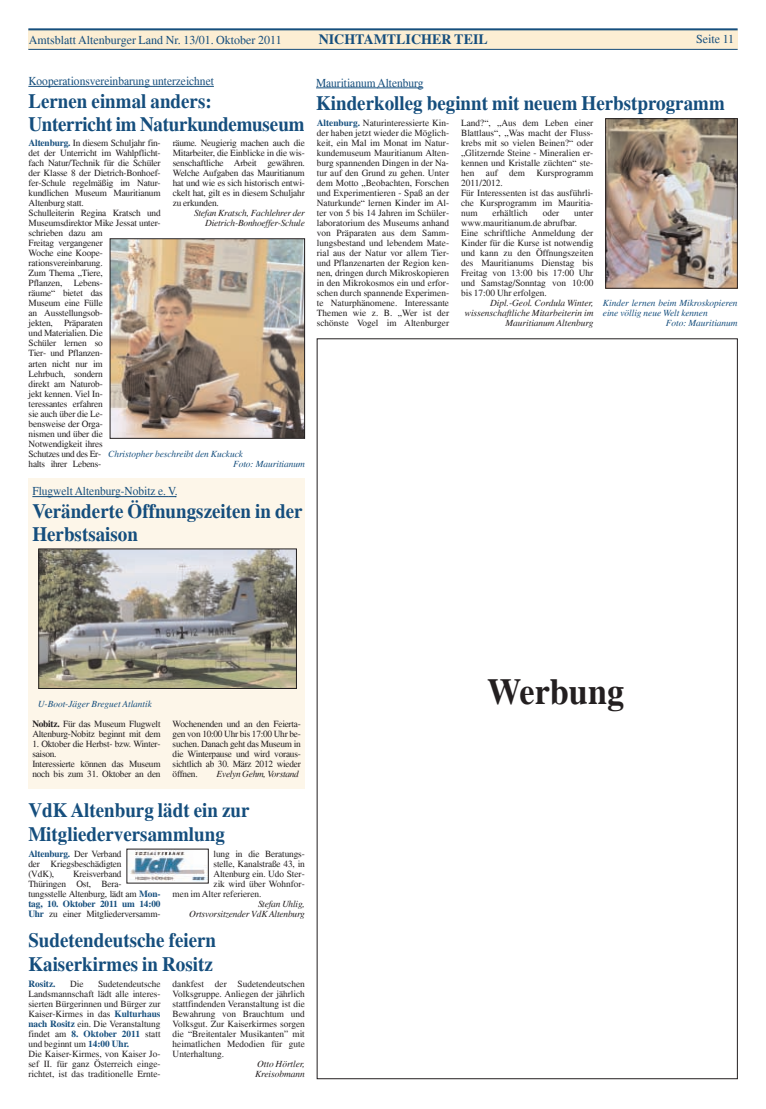
<style>
.page{position:relative;width:766px;height:1109px;background:#fff}
.page>*{position:absolute;margin:0;border:0;box-sizing:border-box;transform-origin:0 0}
.t1{font:700 36px "Times";color:#231f20;scale:.95 1}
.t2{font:700 20px/23px "Times";color:#154e7d;scale:.95 1}
.t3{font:700 14px "Times";color:#154e7d}
.t4{font:12px "Times";color:#154e7d;scale:.95 1}
.t5{font:12px "Times";color:#154e7d}
.t6{font:9.3px/10px "Times";letter-spacing:-.015em;color:#231f20}
.t7{font:italic 9.3px "Times";letter-spacing:-.015em;color:#231f20}
.t8{font:italic 9.3px/10px "Times";color:#154e7d}
.t9{font:700 9.3px "Times";color:#154e7d}
.s1{font-weight:700;color:#154e7d}
.s2{font-weight:700}
</style>
<div class="page">
<div style="left:28px;top:29px;width:709px;height:21px;background:#fceed3"></div>
<hr style="left:28px;top:28px;width:709px;height:2px;background:#154e7d">
<hr style="left:28px;top:49px;width:709px;height:1px;background:#154e7d">
<div style="left:28px;top:478px;width:277px;height:310px;background:#fdf6e9"></div>
<hr style="left:32px;top:496px;width:43px;height:1px;background:#154e7d">
<hr style="left:75px;top:496px;width:40px;height:1px;background:#154e7d">
<hr style="left:115px;top:496px;width:53px;height:1px;background:#154e7d">
<img style="left:40px;top:550px;width:254px;height:136px">
<div style="left:38px;top:548px;width:258px;height:140px;border:1px solid #231f20"></div>
<hr style="left:316px;top:87px;width:62px;height:1px;background:#154e7d">
<hr style="left:377px;top:87px;width:41px;height:1px;background:#154e7d">
<img style="left:607px;top:120px;width:128px;height:166px">
<div style="left:605px;top:118px;width:132px;height:170px;border:1px solid #231f20"></div>
<hr style="left:28px;top:86px;width:186px;height:1px;background:#154e7d">
<img style="left:112px;top:240px;width:191px;height:196px">
<div style="left:110px;top:238px;width:195px;height:200px;border:1px solid #231f20"></div>
<img style="left:130px;top:850px;width:76px;height:31px">
<p class="t5" style="left:29px;top:32px;width:254px">Amtsblatt Altenburger Land Nr. 13/01. Oktober 2011</p>
<p class="t3" style="left:318px;top:30px;width:170px">NICHTAMTLICHER TEIL</p>
<p class="t5" style="left:696px;top:32px;width:40px">Seite 11</p>
<p class="t4" style="left:28px;top:74px;width:197px">Kooperationsvereinbarung unterzeichnet</p>
<p class="t2" style="left:28px;top:90px;width:292px">Lernen einmal anders:<br>Unterricht im Naturkundemuseum</p>
<p class="t6" style="left:29px;top:138px;width:133px"><span class="s1">Altenburg.</span> In diesem Schuljahr fin&shy;det der Unterricht im Wahlpflicht&shy;fach Natur/Technik f¸r die Sch¸ler der Klasse 8 der Dietrich-Bonhoef&shy;fer-Schule regelm‰flig im Natur&shy;kundlichen Museum Mauritianum<br>Altenburg statt.<br>Schulleiterin Regina Kratsch und<br>Museumsdirektor Mike Jessat unter&shy;schrieben dazu am<br>Freitag vergangener<br>Woche eine Koope&shy;rationsvereinbarung.<br>Zum Thema ÑTiere,<br>Pflanzen, Lebens-<br>r‰umeì bietet das<br>Museum eine F¸lle<br>an Ausstellungsob-<br>jekten, Pr‰paraten<br>und Materialien. Die<br>Sch¸ler lernen so<br>Tier- und Pflanzen-<br>arten nicht nur im<br>Lehrbuch, sondern<br>direkt am Naturob-<br>jekt kennen. Viel In-<br>teressantes erfahren<br>sie auch ¸ber die Le-<br>bensweise der Orga-<br>nismen und ¸ber die<br>Notwendigkeit ihres<br>Schutzes und des Er-<br>halts ihrer Lebens-</p>
<p class="t6" style="left:173px;top:138px;width:133px">r‰ume. Neugierig machen auch die</p>
<p class="t6" style="left:173px;top:148px;width:133px">Mitarbeiter, die Einblicke in die wis-</p>
<p class="t6" style="left:173px;top:158px;width:133px">senschaftliche Arbeit gew‰hren.</p>
<p class="t6" style="left:173px;top:168px;width:133px">Welche Aufgaben das Mauritianum</p>
<p class="t6" style="left:173px;top:178px;width:133px">hat und wie es sich historisch entwi-</p>
<p class="t6" style="left:173px;top:188px;width:134px">ckelt hat, gilt es in diesem Schuljahr</p>
<p class="t6" style="left:173px;top:198px;width:48px">zu erkunden.</p>
<p class="t7" style="left:194px;top:208px;width:112px">Stefan Kratsch, Fachlehrer der</p>
<p class="t7" style="left:205px;top:218px;width:101px">Dietrich-Bonhoeffer-Schule</p>
<p class="t8" style="left:233px;top:448px;width:73px;text-indent:-125px">Christopher beschreibt den Kuckuck<br>Foto: Mauritianum</p>
<p class="t4" style="left:32px;top:484px;width:154px">Flugwelt Altenburg-Nobitz e. V.</p>
<p class="t2" style="left:32px;top:500px;width:286px">Ver‰nderte ÷ffnungszeiten in der<br>Herbstsaison</p>
<p class="t4" style="left:316px;top:75px;width:114px">Mauritianum Altenburg</p>
<p class="t2" style="left:316px;top:91px;width:431px">Kinderkolleg beginnt mit neuem Herbstprogramm</p>
<p class="t6" style="left:317px;top:118px;width:134px;text-align:justify"><span class="s1">Altenburg.</span> Naturinteressierte Kin&shy;der haben jetzt wieder die Mˆglich&shy;keit, ein Mal im Monat im Natur&shy;kundemuseum Mauritianum Alten&shy;burg spannenden Dingen in der Na&shy;tur auf den Grund zu gehen. Unter dem Motto ÑBeobachten, Forschen und Experimentieren - Spafl an der Naturkundeì lernen Kinder im Al&shy;ter von 5 bis 14 Jahren im Sch¸ler&shy;laboratorium des Museums anhand von Pr‰paraten aus dem Samm&shy;lungsbestand und lebendem Mate&shy;rial aus der Natur vor allem Tier&shy;und Pflanzenarten der Region ken&shy;nen, dringen durch Mikroskopieren in den Mikrokosmos ein und erfor&shy;schen durch spannende Experimen&shy;te Naturph‰nomene. Interessante Themen wie z. B. ÑWer ist der schˆnste Vogel im Altenburger</p>
<p class="t6" style="left:461px;top:118px;width:134px">Land?ì, ÑAus dem Leben einer<br>Blattlausì, ÑWas macht der Fluss&shy;krebs mit so vielen Beinen?ì oder<br>ÑGlitzernde Steine - Mineralien er&shy;kennen und Kristalle z¸chtenì ste&shy;hen auf dem Kursprogramm<br>2011/2012.<br>F¸r Interessenten ist das ausf¸hrli&shy;che Kursprogramm im Mauritia&shy;num</p>
<p class="t6" style="left:492px;top:208px;width:37px">erh‰ltlich</p>
<p class="t6" style="left:542px;top:208px;width:18px">oder</p>
<p class="t6" style="left:574px;top:208px;width:21px">unter</p>
<p class="t6" style="left:461px;top:218px;width:117px">www.mauritianum.de abrufbar.</p>
<p class="t6" style="left:461px;top:228px;width:134px">Eine schriftliche Anmeldung der</p>
<p class="t6" style="left:461px;top:238px;width:134px">Kinder f¸r die Kurse ist notwendig</p>
<p class="t6" style="left:461px;top:248px;width:134px">und kann zu den ÷ffnungszeiten</p>
<p class="t6" style="left:461px;top:258px;width:134px">des Mauritianums Dienstag bis</p>
<p class="t6" style="left:461px;top:268px;width:134px">Freitag von 13:00 bis 17:00 Uhr</p>
<p class="t6" style="left:461px;top:278px;width:134px">und Samstag/Sonntag von 10:00</p>
<p class="t6" style="left:461px;top:288px;width:87px">bis 17:00 Uhr erfolgen.</p>
<p class="t7" style="left:490px;top:298px;width:105px">Dipl.-Geol. Cordula Winter,</p>
<p class="t7" style="left:464px;top:308px;width:130px">wissenschaftliche Mitarbeiterin im</p>
<p class="t7" style="left:505px;top:318px;width:89px">Mauritianum Altenburg</p>
<p class="t8" style="left:602px;top:298px;width:136px">Kinder lernen beim Mikroskopieren</p>
<p class="t8" style="left:602px;top:308px;width:106px">eine vˆllig neue Welt kennen</p>
<p class="t8" style="left:665px;top:318px;width:73px">Foto: Mauritianum</p>
<p class="t8" style="left:38px;top:698px;width:115px">U-Boot-J‰ger Breguet Atlantik</p>
<p class="t6" style="left:32px;top:718px;width:130px"><span class="s2">Nobitz.</span> F¸r das Museum Flugwelt<br>Altenburg-Nobitz beginnt mit dem</p>
<p class="t6" style="left:32px;top:738px;width:130px">1. Oktober die Herbst- bzw. Winter&shy;saison.<br>Interessierte kˆnnen das Museum noch bis zum 31. Oktober an den</p>
<p class="t6" style="left:172px;top:718px;width:130px;text-align:justify">Wochenenden und an den Feierta&shy;gen von 10:00 Uhr bis 17:00 Uhr be&shy;suchen. Danach geht das Museum in die Winterpause und wird voraus&shy;sichtlich ab 30. M‰rz 2012 wieder ˆffnen.</p>
<p class="t7" style="left:216px;top:768px;width:84px">Evelyn Gehm, Vorstand</p>
<p class="t2" style="left:28px;top:797px;width:234px;line-height:24px">VdK Altenburg l‰dt ein zur<br>Mitgliederversammlung</p>
<p class="t6" style="left:28px;top:848px;width:95px;text-align:justify"><span class="s1">Altenburg.</span> Der Verband der Kriegsbesch‰digten (VdK),</p>
<p class="t6" style="left:28px;top:868px;width:134px;text-indent:45px">Kreisverband<br>Th¸ringen Ost, Bera&shy;tungsstelle Altenburg, l‰dt am <span class="s1">Mon&shy;tag, 10. Oktober 2011 um 14:00<br>Uhr</span> zu einer Mitgliederversamm-</p>
<p class="t6" style="left:213px;top:848px;width:93px">lung in die Beratungs-</p>
<p class="t6" style="left:213px;top:858px;width:93px">stelle, Kanalstrafle 43, in</p>
<p class="t6" style="left:213px;top:868px;width:93px">Altenburg ein. Udo Ster-</p>
<p class="t6" style="left:213px;top:878px;width:93px">zik wird ¸ber Wohnfor-</p>
<p class="t6" style="left:172px;top:888px;width:90px">men im Alter referieren.</p>
<p class="t7" style="left:258px;top:898px;width:48px">Stefan Uhlig,</p>
<p class="t7" style="left:189px;top:908px;width:117px">Ortsvorsitzender VdK Altenburg</p>
<p class="t2" style="left:28px;top:928px;width:199px;line-height:24px">Sudetendeutsche feiern<br>Kaiserkirmes in Rositz</p>
<p class="t9" style="left:28px;top:977px;width:29px">Rositz.</p>
<p class="t6" style="left:70px;top:978px;width:15px">Die</p>
<p class="t6" style="left:28px;top:978px;width:134px;text-indent:70px">Sudetendeutsche<br>Landsmannschaft l‰dt alle interes&shy;sierten B¸rgerinnen und B¸rger zur<br>Kaiser-Kirmes in das <span class="s1">Kulturhaus nach Rositz</span> ein. Die Veranstaltung findet am <span class="s1">8. Oktober 2011</span> statt und beginnt um <span class="s1">14:00 Uhr.<br></span>Die Kaiser-Kirmes, von Kaiser Jo&shy;sef II. f¸r ganz ÷sterreich einge&shy;richtet, ist das traditionelle Ernte-</p>
<p class="t6" style="left:172px;top:978px;width:134px">dankfest der Sudetendeutschen</p>
<p class="t6" style="left:172px;top:988px;width:134px">Volksgruppe. Anliegen der j‰hrlich</p>
<p class="t6" style="left:172px;top:998px;width:134px">stattfindenden Veranstaltung ist die</p>
<p class="t6" style="left:172px;top:1008px;width:134px">Bewahrung von Brauchtum und</p>
<p class="t6" style="left:172px;top:1018px;width:134px">Volksgut. Zur Kaiserkirmes sorgen</p>
<p class="t6" style="left:172px;top:1028px;width:134px">die ìBreitentaler Musikantenî mit</p>
<p class="t6" style="left:172px;top:1038px;width:134px">heimatlichen Medodien f¸r gute</p>
<p class="t6" style="left:172px;top:1048px;width:53px">Unterhaltung.</p>
<p class="t7" style="left:257px;top:1058px;width:49px">Otto Hˆrtler,</p>
<p class="t7" style="left:255px;top:1068px;width:51px">Kreisobmann</p>
<p class="t1" style="left:487px;top:669px;width:146px">Werbung</p>
</div>
